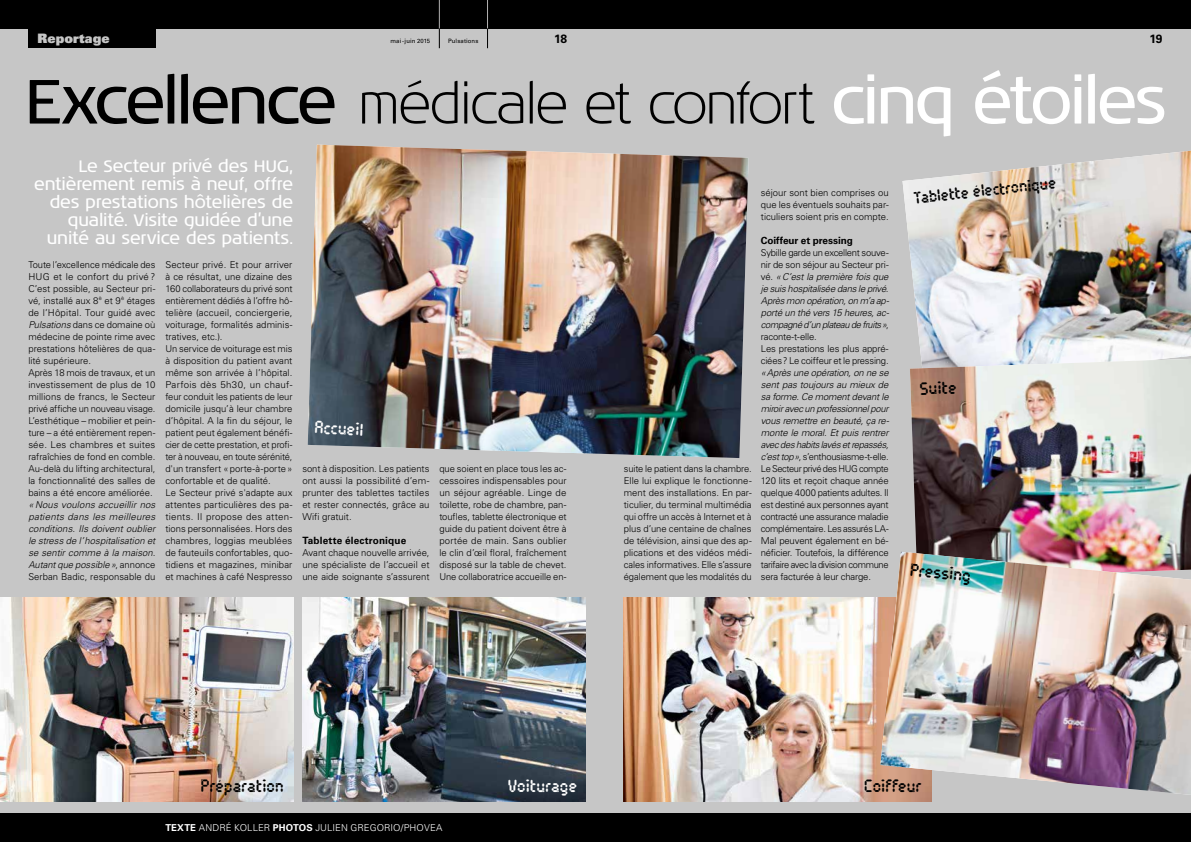
<style>
.page{position:relative;width:1191px;height:842px;background:#c6c6c6}
.page>*{position:absolute;margin:0;border:0;box-sizing:border-box;transform-origin:0 0}
.t1{font:300 55px "Noa LT Std";letter-spacing:-.035em;color:#000}
.t2{font:20px "Pocket Calculator";color:#000}
.t3{font:20px "Pocket Calculator";color:#fff}
.t4{font:19px "Pocket Calculator";color:#000}
.t5{font:17px/18px "Noa LT Std";letter-spacing:-.01em;color:#fff;text-align:right}
.t6{font:13px "Univers LT Std X Black";letter-spacing:.005em;color:#c6c6c6}
.t7{font:700 12px "Univers LT Std";color:#000}
.t8{font:700 10px "Univers LT Std";letter-spacing:.01em;color:#000}
.t9{font:300 9.5px/12px "Univers LT Std";color:#000;text-align:justify}
.t10{font:italic 300 9.5px/12px "Univers LT Std";letter-spacing:-.015em;color:#000;text-align:justify}
.t11{font:300 9.5px "Univers LT Std";letter-spacing:.01em;color:#fff}
.t12{font:6px "Univers LT Std";letter-spacing:.015em;color:#000}
.s1{font-weight:400;font-size:64px}
.s2{font-weight:400;font-size:64px;color:#fff}
.s3{font-style:italic}
.s4{font-style:normal}
.s5{font-weight:700}
</style>
<div class="page">
<div style="left:0;top:0;width:1191px;height:28px;background:#000"></div>
<div style="left:0;top:814px;width:1191px;height:28px;background:#000"></div>
<img style="left:302px;top:598px;width:284px;height:204px">
<img style="left:0;top:598px;width:293px;height:204px">
<img style="left:902px;top:151px;width:289px;height:208px">
<img style="left:910px;top:359px;width:281px;height:193px">
<img style="left:624px;top:598px;width:307px;height:204px">
<img style="left:308px;top:145px;width:440px;height:313px">
<img style="left:880px;top:552px;width:311px;height:243px">
<div style="left:28px;top:13px;width:128px;height:35px;background:#000"></div>
<hr style="left:487px;top:0;width:1px;height:48px;background:#b3b2b2">
<hr style="left:439px;top:0;width:1px;height:48px;background:#b3b2b2">
<svg style="left:487px;top:28px;width:1px;height:20px"></svg>
<svg style="left:439px;top:28px;width:1px;height:20px"></svg>
<h3 class="t6" style="left:38px;top:30px;width:74px">Reportage</h3>
<p class="t12" style="left:448px;top:38px;width:32px">Pulsations</p>
<p class="t7" style="left:554px;top:32px;width:14px">18</p>
<p class="t7" style="left:1149px;top:32px;width:15px">19</p>
<p class="t12" style="left:390px;top:38px;width:41px">mai-juin 2015</p>
<h1 class="t1" style="left:25px;top:72px;width:1144px"><span class="s1">Excellence</span> médicale et confort <span class="s2">cinq étoiles</span></h1>
<h3 class="t5" style="left:34px;top:157px;width:260px">Le Secteur privé des HUG, entièrement remis à neuf, offre des prestations hôtelières de qualité. Visite guidée d’une unité au service des patients.</h3>
<p class="t9" style="left:28px;top:258px;width:129px;text-align:left">Toute l’excellence médicale des<br>HUG et le confort du privé ?<br>C’est possible, au Secteur pri&shy;vé, installé aux 8<sup>è</sup> et 9<sup>è</sup> étages de l’Hôpital. Tour guidé avec<br><span class="s3">Pulsations</span> dans ce domaine où médecine de pointe rime avec prestations hôtelières de qua&shy;lité supérieure.<br>Après 18 mois de travaux, et un investissement de plus de 10 millions de francs, le Secteur privé affiche un nouveau visage.<br>L’esthétique – mobilier et pein&shy;ture – a été entièrement repen&shy;sée. Les chambres et suites rafraîchies de fond en comble.<br>Au-delà du lifting architectural, la fonctionnalité des salles de bains a été encore améliorée.</p>
<p class="t10" style="left:28px;top:498px;width:129px">«Nous voulons accueillir nos patients dans les meilleures conditions. Ils doivent oublier le stress de l’hospitalisation et se sentir comme à la maison.<br>Autant que possible»<span class="s4">, annonce Serban Badic, responsable du</span></p>
<p class="t9" style="left:165px;top:258px;width:129px;text-align:left">Secteur privé. Et pour arriver à ce résultat, une dizaine des<br>160 collaborateurs du privé sont entièrement dédiés à l’offre hô&shy;telière (accueil, conciergerie, voiturage, formalités adminis&shy;tratives, etc.).<br>Un service de voiturage est mis à disposition du patient avant même son arrivée à l’hôpital.<br>Parfois dès 5h30, un chauf&shy;feur conduit les patients de leur domicile jusqu’à leur chambre d’hôpital. A la fin du séjour, le patient peut également bénéfi&shy;cier de cette prestation, et profi&shy;ter à nouveau, en toute sérénité, d'un transfert «porte-à-porte» confortable et de qualité.<br>Le Secteur privé s'adapte aux attentes particulières des pa&shy;tients. Il propose des atten&shy;tions personnalisées. Hors des chambres, loggias meublées de fauteuils confortables, quo&shy;tidiens et magazines, minibar et machines à café Nespresso</p>
<h2 class="t3" style="left:315px;top:417px;width:50px;rotate:3deg">Accueil</h2>
<p class="t9" style="left:302px;top:462px;width:129px">sont à disposition. Les patients ont aussi la possibilité d’em&shy;prunter des tablettes tactiles et rester connectés, grâce au Wifi gratuit.</p>
<p class="t8" style="left:302px;top:534px;width:105px">Tablette électronique</p>
<p class="t9" style="left:302px;top:546px;width:129px">Avant chaque nouvelle arrivée, une spécialiste de l’accueil et une aide soignante s’assurent</p>
<p class="t9" style="left:439px;top:462px;width:129px">que soient en place tous les ac&shy;cessoires indispensables pour un séjour agréable. Linge de toilette, robe de chambre, pan&shy;toufles, tablette électronique et guide du patient doivent être à portée de main. Sans oublier le clin d’œil floral, fraîchement disposé sur la table de chevet.<br>Une collaboratrice accueille en-</p>
<p class="t9" style="left:624px;top:462px;width:129px">suite le patient dans la chambre.<br>Elle lui explique le fonctionne&shy;ment des installations. En par&shy;ticulier, du terminal multimédia qui offre un accès à Internet et à plus d’une centaine de chaînes de télévision, ainsi que des ap&shy;plications et des vidéos médi&shy;cales informatives. Elle s’assure également que les modalités du</p>
<p class="t9" style="left:761px;top:186px;width:129px">séjour sont bien comprises ou que les éventuels souhaits par&shy;ticuliers soient pris en compte.</p>
<p class="t8" style="left:761px;top:234px;width:94px">Coiffeur et pressing</p>
<p class="t10" style="left:761px;top:246px;width:130px;text-align:left"><span class="s4">Sybille garde un excellent souve&shy;nir de son séjour au Secteur pri&shy;vé.</span> «C’est la première fois que je suis hospitalisée dans le privé.<br>Après mon opération, on m’a ap&shy;porté un thé vers 15 heures, ac&shy;compagné d’un plateau de fruits»<span class="s4">, raconte-t-elle.<br>Les prestations les plus appré&shy;ciées? Le coiffeur et le pressing.</span></p>
<p class="t9" style="left:761px;top:366px;width:130px"><span class="s3">«Après une opération, on ne se sent pas toujours au mieux de sa forme. Ce moment devant le miroir avec un professionnel pour vous remettre en beauté, ça re&shy;monte le moral. Et puis rentrer avec des habits lavés et repassés, c’est top»</span>, s’enthousiasme-t-elle.<br>Le Secteur privé des HUG compte 120 lits et reçoit chaque année quelque 4000 patients adultes. Il est destiné aux personnes ayant contracté une assurance maladie complémentaire. Les assurés LA-Mal peuvent également en bé&shy;néficier. Toutefois, la différence tarifaire avec la division commune sera facturée à leur charge.</p>
<h3 class="t4" style="left:912px;top:189px;width:145px;rotate:-6deg">Tablette électronique</h3>
<h2 class="t2" style="left:919px;top:379px;width:39px;rotate:-2deg">Suite</h2>
<h2 class="t2" style="left:911px;top:560px;width:63px;rotate:5deg">Pressing</h2>
<h2 class="t2" style="left:201px;top:776px;width:84px">Préparation</h2>
<h2 class="t3" style="left:508px;top:776px;width:71px">Voiturage</h2>
<p class="t11" style="left:165px;top:822px;width:279px"><span class="s5">TEXTE</span> ANDRÉ KOLLER <span class="s5">PHOTOS</span> JULIEN GREGORIO/PHOVEA</p>
<h2 class="t2" style="left:864px;top:776px;width:59px">Coiffeur</h2>
</div>
